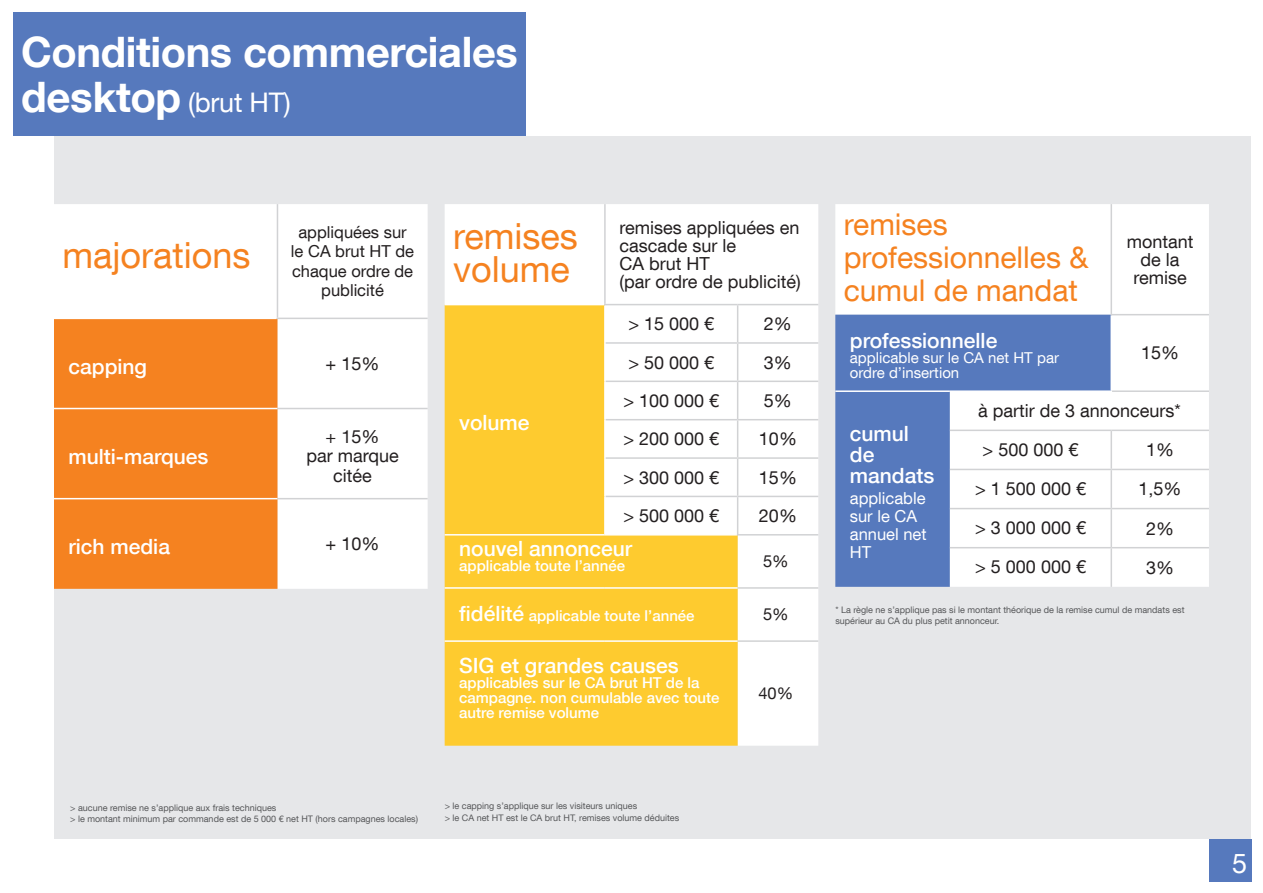
<style>
.page{position:relative;width:1263px;height:893px;background:#fff}
.page>*{position:absolute;margin:0;border:0;box-sizing:border-box;transform-origin:0 0}
.t1{font:700 42px "Helvetica Neue";letter-spacing:-.01em;color:#fff}
.t2{font:36px/33px "Helvetica Neue";color:#f58220}
.t3{font:30px/33px "Helvetica Neue";color:#f58220}
.t4{font:27px "Helvetica Neue";letter-spacing:-.01em;color:#fff}
.t5{font:500 21px/21px "Helvetica Neue";color:#fff}
.t6{font:18px/18px "Helvetica Neue";color:#231f20}
.t7{font:18px/19.5px "Helvetica Neue";color:#231f20;text-align:center}
.t8{font:16.5px/19.5px "Helvetica Neue";color:#231f20;text-align:center}
.t9{font:16.5px/18px "Helvetica Neue";color:#fff}
.t10{font:500 15px/15px "Helvetica Neue";color:#fff}
.t11{font:15px/15px "Helvetica Neue";color:#fff}
.t12{font:9px/10.5px "Helvetica Neue";color:#57585a}
.s1{font-weight:700;font-size:42px}
.s2{font-size:21px}
</style>
<div class="page">
<div style="left:54px;top:136px;width:1196px;height:703px;background:#e6e7e9"></div>
<div style="left:54px;top:204px;width:374px;height:385px;background:#fff"></div>
<div style="left:54px;top:319px;width:223px;height:270px;background:#f58220"></div>
<hr style="left:54px;top:318px;width:223px;height:1px;background:#fff">
<hr style="left:54px;top:408px;width:223px;height:1px;background:#fff">
<hr style="left:54px;top:498px;width:223px;height:1px;background:#fff">
<hr style="left:277px;top:204px;width:1px;height:114px;background:#d1d2d4">
<hr style="left:277px;top:318px;width:151px;height:1px;background:#d1d2d4">
<hr style="left:277px;top:408px;width:151px;height:1px;background:#d1d2d4">
<hr style="left:277px;top:498px;width:151px;height:1px;background:#d1d2d4">
<div style="left:445px;top:204px;width:373px;height:542px;background:#fff"></div>
<svg style="left:445px;top:305px;width:293px;height:441px;background:#fed65f"></svg>
<hr style="left:445px;top:304px;width:159px;height:1px;background:#fff">
<hr style="left:445px;top:534px;width:160px;height:2px;background:#fff">
<hr style="left:445px;top:587px;width:160px;height:2px;background:#fff">
<hr style="left:605px;top:587px;width:133px;height:2px;background:#fff">
<hr style="left:445px;top:640px;width:160px;height:2px;background:#fff">
<hr style="left:605px;top:640px;width:133px;height:2px;background:#fff">
<hr style="left:604px;top:305px;width:2px;height:38px;background:#fff">
<hr style="left:604px;top:343px;width:2px;height:38px;background:#fff">
<hr style="left:604px;top:381px;width:2px;height:39px;background:#fff">
<hr style="left:604px;top:420px;width:2px;height:38px;background:#fff">
<hr style="left:604px;top:458px;width:2px;height:38px;background:#fff">
<hr style="left:604px;top:496px;width:2px;height:38px;background:#fff">
<hr style="left:605px;top:534px;width:132px;height:2px;background:#fff">
<hr style="left:737px;top:534px;width:81px;height:2px;background:#d1d2d4">
<hr style="left:738px;top:587px;width:80px;height:2px;background:#d1d2d4">
<hr style="left:738px;top:640px;width:80px;height:2px;background:#d1d2d4">
<hr style="left:737px;top:305px;width:1px;height:37px;background:#d1d2d4">
<hr style="left:606px;top:342px;width:132px;height:2px;background:#d1d2d4">
<hr style="left:738px;top:342px;width:80px;height:2px;background:#d1d2d4">
<hr style="left:737px;top:344px;width:1px;height:37px;background:#d1d2d4">
<hr style="left:606px;top:381px;width:132px;height:1px;background:#d1d2d4">
<hr style="left:738px;top:381px;width:80px;height:1px;background:#d1d2d4">
<hr style="left:737px;top:382px;width:1px;height:37px;background:#d1d2d4">
<hr style="left:606px;top:419px;width:132px;height:1px;background:#d1d2d4">
<hr style="left:738px;top:419px;width:80px;height:1px;background:#d1d2d4">
<hr style="left:737px;top:420px;width:1px;height:37px;background:#d1d2d4">
<hr style="left:606px;top:457px;width:132px;height:2px;background:#d1d2d4">
<hr style="left:738px;top:457px;width:80px;height:2px;background:#d1d2d4">
<hr style="left:737px;top:459px;width:1px;height:37px;background:#d1d2d4">
<hr style="left:606px;top:496px;width:132px;height:1px;background:#d1d2d4">
<hr style="left:738px;top:496px;width:80px;height:1px;background:#d1d2d4">
<hr style="left:737px;top:497px;width:1px;height:37px;background:#d1d2d4">
<hr style="left:604px;top:204px;width:2px;height:100px;background:#d1d2d4">
<hr style="left:604px;top:304px;width:134px;height:1px;background:#d1d2d4">
<hr style="left:738px;top:304px;width:80px;height:1px;background:#d1d2d4">
<div style="left:835px;top:204px;width:374px;height:186px;background:#fff"></div>
<div style="left:835px;top:315px;width:275px;height:272px;background:#5679bd"></div>
<div style="left:950px;top:392px;width:259px;height:195px;background:#fff"></div>
<hr style="left:835px;top:390px;width:115px;height:2px;background:#fff">
<hr style="left:1110px;top:315px;width:2px;height:75px;background:#fff">
<hr style="left:950px;top:390px;width:162px;height:2px;background:#fff">
<hr style="left:1110px;top:204px;width:2px;height:110px;background:#d1d2d4">
<hr style="left:1110px;top:314px;width:99px;height:1px;background:#d1d2d4">
<hr style="left:1112px;top:390px;width:97px;height:2px;background:#d1d2d4">
<hr style="left:950px;top:430px;width:161px;height:1px;background:#d1d2d4">
<hr style="left:1111px;top:430px;width:98px;height:1px;background:#d1d2d4">
<hr style="left:1110px;top:431px;width:2px;height:38px;background:#d1d2d4">
<hr style="left:950px;top:469px;width:161px;height:1px;background:#d1d2d4">
<hr style="left:1111px;top:469px;width:98px;height:1px;background:#d1d2d4">
<hr style="left:1110px;top:470px;width:2px;height:38px;background:#d1d2d4">
<hr style="left:950px;top:508px;width:161px;height:1px;background:#d1d2d4">
<hr style="left:1111px;top:508px;width:98px;height:1px;background:#d1d2d4">
<hr style="left:1110px;top:509px;width:2px;height:38px;background:#d1d2d4">
<hr style="left:950px;top:547px;width:161px;height:1px;background:#d1d2d4">
<hr style="left:1111px;top:547px;width:98px;height:1px;background:#d1d2d4">
<hr style="left:1110px;top:548px;width:2px;height:39px;background:#d1d2d4">
<div style="left:13px;top:13px;width:512px;height:123px;background:#5679bd"></div>
<div style="left:1209px;top:839px;width:42px;height:42px;background:#5679bd"></div>
<h1 class="t1" style="left:21px;top:25px;width:498px">Conditions commerciales</h1>
<h3 class="t4" style="left:21px;top:86px;width:271px"><span class="s1">desktop</span> (brut HT)</h3>
<h2 class="t2" style="left:63px;top:238px;width:190px">majorations</h2>
<h3 class="t8" style="left:291px;top:222px;width:125px">appliquées sur le CA brut HT de chaque ordre de publicité</h3>
<h3 class="t5" style="left:69px;top:355px;width:80px">capping</h3>
<h3 class="t6" style="left:326px;top:354px;width:55px">+ 15%</h3>
<h3 class="t5" style="left:69px;top:446px;width:142px">multi-marques</h3>
<h3 class="t7" style="left:306px;top:426px;width:94px">+ 15%<br>par marque citée</h3>
<h3 class="t5" style="left:69px;top:536px;width:103px">rich media</h3>
<h3 class="t6" style="left:326px;top:534px;width:55px">+ 10%</h3>
<h2 class="t2" style="left:453px;top:218px;width:126px">remises volume</h2>
<h3 class="t6" style="left:619px;top:218px;width:183px">remises appliquées en cascade sur le<br>CA brut HT<br>(par ordre de publicité)</h3>
<h3 class="t6" style="left:628px;top:314px;width:87px">&gt; 15 000 €</h3>
<h3 class="t6" style="left:764px;top:314px;width:30px">2%</h3>
<h3 class="t6" style="left:628px;top:353px;width:87px">&gt; 50 000 €</h3>
<h3 class="t6" style="left:764px;top:353px;width:30px">3%</h3>
<h3 class="t6" style="left:623px;top:391px;width:97px">&gt; 100 000 €</h3>
<h3 class="t6" style="left:764px;top:391px;width:30px">5%</h3>
<h3 class="t6" style="left:623px;top:429px;width:97px">&gt; 200 000 €</h3>
<h3 class="t6" style="left:759px;top:429px;width:40px">10%</h3>
<h3 class="t6" style="left:623px;top:468px;width:97px">&gt; 300 000 €</h3>
<h3 class="t6" style="left:759px;top:468px;width:40px">15%</h3>
<h3 class="t6" style="left:623px;top:506px;width:97px">&gt; 500 000 €</h3>
<h3 class="t6" style="left:759px;top:506px;width:40px">20%</h3>
<h3 class="t5" style="left:459px;top:538px;width:175px">nouvel annonceur</h3>
<h3 class="t10" style="left:459px;top:558px;width:167px">applicable toute l’année</h3>
<h3 class="t8" style="left:763px;top:551px;width:27px">5%</h3>
<h3 class="t10" style="left:459px;top:608px;width:237px"><span class="s2">fidélité</span> applicable toute l’année</h3>
<h3 class="t8" style="left:763px;top:604px;width:27px">5%</h3>
<h3 class="t5" style="left:459px;top:655px;width:221px">SIG et grandes causes</h3>
<h3 class="t10" style="left:459px;top:675px;width:262px">applicables sur le CA brut HT de la campagne. non cumulable avec toute autre remise volume</h3>
<h3 class="t8" style="left:758px;top:683px;width:36px">40%</h3>
<h3 class="t5" style="left:459px;top:412px;width:72px">volume</h3>
<p class="t12" style="left:70px;top:802px;width:349px">&gt; aucune remise ne s’applique aux frais techniques<br>&gt; le montant minimum par commande est de 5 000 € net HT (hors campagnes locales)</p>
<p class="t12" style="left:445px;top:800px;width:236px;line-height:12px">&gt; le capping s’applique sur les visiteurs uniques<br>&gt; le CA net HT est le CA brut HT, remises volume déduites</p>
<h3 class="t3" style="left:844px;top:207px;width:246px">remises professionnelles &amp; cumul de mandat</h3>
<h3 class="t6" style="left:1127px;top:232px;width:68px;text-align:center">montant de la remise</h3>
<h3 class="t5" style="left:850px;top:330px;width:149px">professionnelle</h3>
<h3 class="t11" style="left:850px;top:350px;width:211px">applicable sur le CA net HT par ordre d’insertion</h3>
<h3 class="t6" style="left:1141px;top:344px;width:40px">15%</h3>
<h3 class="t6" style="left:978px;top:390px;width:204px;line-height:39.2px">à partir de 3 annonceurs* &gt; 500 000 €</h3>
<h3 class="t5" style="left:850px;top:423px;width:86px">cumul de mandats</h3>
<h3 class="t9" style="left:850px;top:488px;width:78px">applicable sur le CA annuel net<br>HT</h3>
<h3 class="t6" style="left:1146px;top:440px;width:30px">1%</h3>
<h3 class="t6" style="left:975px;top:479px;width:112px">&gt; 1 500 000 €</h3>
<h3 class="t6" style="left:1138px;top:480px;width:45px">1,5%</h3>
<h3 class="t6" style="left:975px;top:518px;width:112px">&gt; 3 000 000 €</h3>
<h3 class="t6" style="left:1146px;top:519px;width:30px">2%</h3>
<h3 class="t6" style="left:975px;top:557px;width:112px">&gt; 5 000 000 €</h3>
<h3 class="t6" style="left:1146px;top:558px;width:30px">3%</h3>
<p class="t12" style="left:835px;top:605px;width:351px">* La règle ne s’applique pas si le montant théorique de la remise cumul de mandats est supérieur au CA du plus petit annonceur.</p>
<h3 class="t4" style="left:1232px;top:847px;width:17px">5</h3>
</div>
